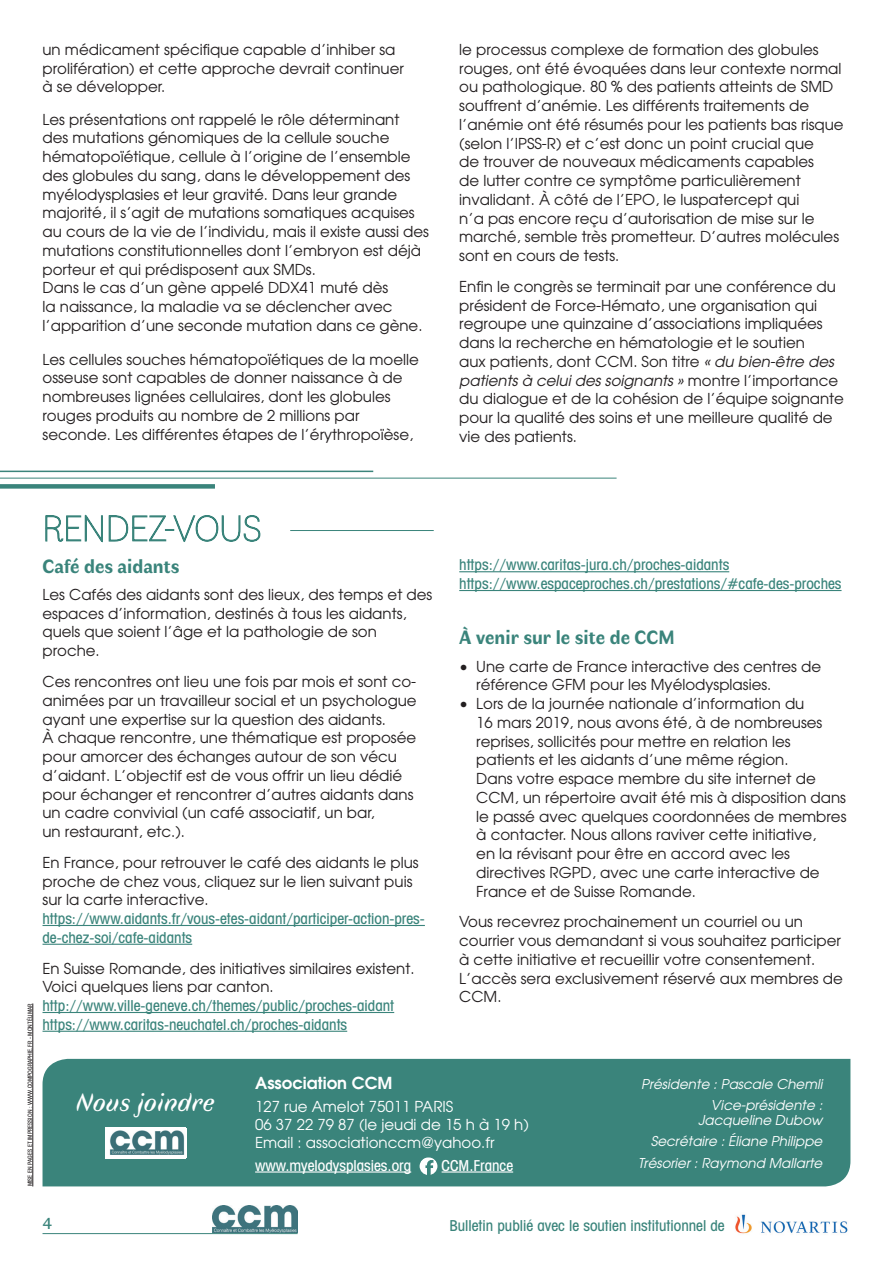
<style>
.page{position:relative;width:893px;height:1263px;background:#fff}
.page>*{position:absolute;margin:0;border:0;box-sizing:border-box;transform-origin:0 0}
.t1{font:italic 25.5px "Faune Text";color:#fff}
.t2{font:700 19.5px "Faune Text";color:#3a847b}
.t3{font:600 16.5px "Avant Garde";color:#fff}
.t4{font:16.5px "Faune Text";color:#3a847b}
.t5{font:15px/18.8px "Avant Garde";color:#231f20}
.t6{font:500 condensed 15px/18.8px "Avant Garde IT Cby BT";color:#3a847b}
.t7{font:15px/18px "Avant Garde";color:#fff}
.t8{font:500 condensed 15px "Avant Garde IT Cby BT";color:#fff}
.t9{font:italic 13.5px/21.5px "Avant Garde";color:#fff;text-align:right}
.t10{font:500 condensed 6px "Avant Garde IT Cby BT";color:#231f20}
.s1{font-style:italic}
</style>
<div class="page">
<img style="left:212px;top:1205px;width:85px;height:27px">
<hr style="left:290px;top:530px;width:144px;height:1px;background:#3a847b">
<hr style="left:43px;top:1233px;width:255px;height:1px;background:#3a847b">
<hr style="left:43px;top:925px;width:382px;height:1px;background:#3a847b">
<hr style="left:43px;top:944px;width:149px;height:1px;background:#3a847b">
<hr style="left:43px;top:1012px;width:351px;height:1px;background:#3a847b">
<hr style="left:43px;top:1031px;width:304px;height:1px;background:#3a847b">
<svg style="left:45px;top:514px;width:216px;height:29px"></svg>
<hr style="left:459px;top:571px;width:270px;height:1px;background:#3a847b">
<hr style="left:459px;top:590px;width:382px;height:1px;background:#3a847b">
<hr style="left:0;top:478px;width:617px;height:1px;background:#3a847b">
<hr style="left:0;top:471px;width:373px;height:1px;background:#3a847b">
<div style="left:0;top:484px;width:215px;height:5px;background:#3a847b"></div>
<div style="left:43px;top:1059px;width:807px;height:127px;background:#3a847b"></div>
<hr style="left:255px;top:1171px;width:156px;height:1px;background:#fff">
<hr style="left:442px;top:1171px;width:71px;height:1px;background:#fff">
<img style="left:420px;top:1157px;width:17px;height:18px;border-radius:9px">
<div style="left:105px;top:1127px;width:81px;height:31px;background:#fff"></div>
<img style="left:109px;top:1130px;width:76px;height:25px">
<img style="left:735px;top:1214px;width:113px;height:20px">
<hr style="left:33px;top:1003px;width:1px;height:183px;background:#231f20">
<p class="t5" style="left:43px;top:40px;width:363px">un médicament spécifique capable d’inhiber sa prolifération) et cette approche devrait continuer à se développer.</p>
<p class="t5" style="left:43px;top:109px;width:388px">Les présentations ont rappelé le rôle déterminant des mutations génomiques de la cellule souche hématopoïétique, cellule à l’origine de l’ensemble des globules du sang, dans le développement des myélodysplasies et leur gravité. Dans leur grande majorité, il s’agit de mutations somatiques acquises au cours de la vie de l’individu, mais il existe aussi des mutations constitutionnelles dont l’embryon est déjà porteur et qui prédisposent aux SMDs.<br>Dans le cas d’un gène appelé DDX41 muté dès<br>la naissance, la maladie va se déclencher avec l’apparition d’une seconde mutation dans ce gène.</p>
<p class="t5" style="left:43px;top:349px;width:378px">Les cellules souches hématopoïétiques de la moelle osseuse sont capables de donner naissance à de nombreuses lignées cellulaires, dont les globules rouges produits au nombre de 2 millions par seconde. Les différentes étapes de l’érythropoïèse,</p>
<p class="t5" style="left:459px;top:40px;width:386px">le processus complexe de formation des globules rouges, ont été évoquées dans leur contexte normal ou pathologique. 80 % des patients atteints de SMD souffrent d’anémie. Les différents traitements de l’anémie ont été résumés pour les patients bas risque (selon l’IPSS-R) et c’est donc un point crucial que<br>de trouver de nouveaux médicaments capables<br>de lutter contre ce symptôme particulièrement invalidant. À côté de l’EPO, le luspatercept qui<br>n’a pas encore reçu d’autorisation de mise sur le marché, semble très prometteur. D’autres molécules sont en cours de tests.</p>
<p class="t5" style="left:459px;top:277px;width:386px">Enfin le congrès se terminait par une conférence du président de Force-Hémato, une organisation qui regroupe une quinzaine d’associations impliquées dans la recherche en hématologie et le soutien<br>aux patients, dont CCM. Son titre <span class="s1">« du bien-être des patients à celui des soignants »</span> montre l’importance du dialogue et de la cohésion de l’équipe soignante pour la qualité des soins et une meilleure qualité de vie des patients.</p>
<p class="t10" style="left:26px;top:1186px;width:184px;rotate:-90deg">MISE EN PAGES ET IMPRESSION : WWW.COMPOGRAPHIE.FR - MONTÉLIMAR</p>
<h2 class="t2" style="left:43px;top:552px;width:138px">Café des aidants</h2>
<p class="t5" style="left:43px;top:585px;width:391px">Les Cafés des aidants sont des lieux, des temps et des espaces d’information, destinés à tous les aidants, quels que soient l’âge et la pathologie de son proche.</p>
<p class="t5" style="left:43px;top:672px;width:376px">Ces rencontres ont lieu une fois par mois et sont co&shy;animées par un travailleur social et un psychologue ayant une expertise sur la question des aidants.<br>À chaque rencontre, une thématique est proposée pour amorcer des échanges autour de son vécu d’aidant. L’objectif est de vous offrir un lieu dédié pour échanger et rencontrer d’autres aidants dans un cadre convivial (un café associatif, un bar,<br>un restaurant, etc.).</p>
<p class="t5" style="left:43px;top:853px;width:378px">En France, pour retrouver le café des aidants le plus proche de chez vous, cliquez sur le lien suivant puis sur la carte interactive.</p>
<p class="t6" style="left:43px;top:909px;width:384px">https://www.aidants.fr/vous-etes-aidant/participer-action-pres&shy;de-chez-soi/cafe-aidants</p>
<p class="t5" style="left:43px;top:958px;width:374px">En Suisse Romande, des initiatives similaires existent.<br>Voici quelques liens par canton.</p>
<p class="t6" style="left:43px;top:996px;width:353px">http://www.ville-geneve.ch/themes/public/proches-aidant https://www.caritas-neuchatel.ch/proches-aidants</p>
<p class="t6" style="left:459px;top:555px;width:384px">https://www.caritas-jura.ch/proches-aidants https://www.espaceproches.ch/prestations/#cafe-des-proches</p>
<h2 class="t2" style="left:459px;top:624px;width:217px">À venir sur le site de CCM</h2>
<p class="t5" style="left:476px;top:656px;width:346px;text-indent:-17px">• Une carte de France interactive des centres de référence GFM pour les Myélodysplasies.</p>
<p class="t5" style="left:476px;top:694px;width:372px;text-indent:-17px">• Lors de la journée nationale d’information du<br>16 mars 2019, nous avons été, à de nombreuses reprises, sollicités pour mettre en relation les patients et les aidants d’une même région.<br>Dans votre espace membre du site internet de CCM, un répertoire avait été mis à disposition dans le passé avec quelques coordonnées de membres à contacter. Nous allons raviver cette initiative,<br>en la révisant pour être en accord avec les directives RGPD, avec une carte interactive de France et de Suisse Romande.</p>
<p class="t5" style="left:459px;top:912px;width:385px">Vous recevrez prochainement un courriel ou un courrier vous demandant si vous souhaitez participer à cette initiative et recueillir votre consentement.<br>L’accès sera exclusivement réservé aux membres de CCM.</p>
<h1 class="t1" style="left:76px;top:1085px;width:141px">Nous joindre</h1>
<p class="t3" style="left:255px;top:1072px;width:139px">Association CCM</p>
<p class="t7" style="left:255px;top:1097px;width:275px">127 rue Amelot 75011 PARIS<br>06 37 22 79 87 (le jeudi de 15 h à 19 h)<br>Email : associationccm@yahoo.fr</p>
<p class="t8" style="left:255px;top:1156px;width:158px">www.myelodysplasies.org</p>
<p class="t8" style="left:442px;top:1156px;width:73px">CCM.France</p>
<p class="t9" style="left:641px;top:1073px;width:183px">Présidente : Pascale Chemli<br>Vice-présidente :</p>
<p class="t9" style="left:638px;top:1109px;width:186px">Jacqueline Dubow<br>Secrétaire : Éliane Philippe<br>Trésorier : Raymond Mallarte</p>
<p class="t4" style="left:43px;top:1212px;width:11px">4</p>
<p class="t6" style="left:449px;top:1216px;width:277px">Bulletin publié avec le soutien institutionnel de</p>
</div>
